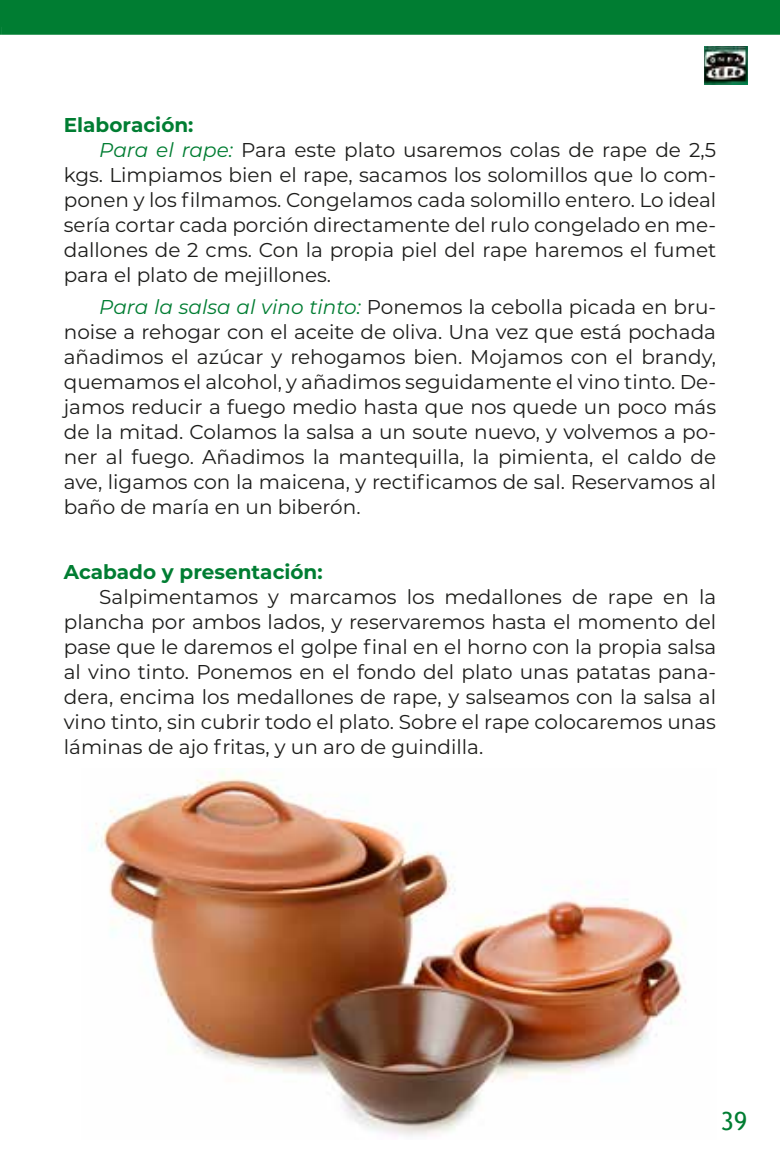
<style>
.page{position:relative;width:780px;height:1170px;background:#fff}
.page>*{position:absolute;margin:0;border:0;box-sizing:border-box;transform-origin:0 0}
.t1{font:25px "Trebuchet MS";color:#007d32}
.t2{font:20px/25px "Montserrat";color:#1d1d1b;text-align:justify}
.t3{font:700 20px "Montserrat";color:#007d32}
.s1{font-style:italic;color:#007d32}
</style>
<div class="page">
<img style="left:704px;top:46px;width:43px;height:3px">
<img style="left:704px;top:49px;width:43px;height:35px">
<div style="left:0;top:0;width:780px;height:35px;background:#007d32"></div>
<img style="left:88px;top:771px;width:598px;height:366px">
<p class="t3" style="left:64px;top:111px;width:131px">Elaboración:</p>
<p class="t2" style="left:99px;top:137px;width:618px"><span class="s1">Para el rape:</span> Para este plato usaremos colas de rape de 2,5</p>
<p class="t2" style="left:64px;top:162px;width:653px">kgs. Limpiamos bien el rape, sacamos los solomillos que lo com-</p>
<p class="t2" style="left:64px;top:187px;width:653px">ponen y los filmamos. Congelamos cada solomillo entero. Lo ideal</p>
<p class="t2" style="left:64px;top:212px;width:653px">sería cortar cada porción directamente del rulo congelado en me-</p>
<p class="t2" style="left:64px;top:237px;width:654px">dallones de 2 cms. Con la propia piel del rape haremos el fumet</p>
<p class="t2" style="left:64px;top:262px;width:269px">para el plato de mejillones.</p>
<p class="t2" style="left:64px;top:294px;width:654px;text-indent:35px"><span class="s1">Para la salsa al vino tinto:</span> Ponemos la cebolla picada en bru&shy;noise a rehogar con el aceite de oliva. Una vez que está pochada añadimos el azúcar y rehogamos bien. Mojamos con el brandy, quemamos el alcohol, y añadimos seguidamente el vino tinto. De&shy;jamos reducir a fuego medio hasta que nos quede un poco más de la mitad. Colamos la salsa a un soute nuevo, y volvemos a po&shy;ner al fuego. Añadimos la mantequilla, la pimienta, el caldo de ave, ligamos con la maicena, y rectificamos de sal. Reservamos al baño de maría en un biberón.</p>
<p class="t3" style="left:64px;top:557px;width:260px">Acabado y presentación:</p>
<p class="t2" style="left:64px;top:583px;width:654px;text-indent:35px">Salpimentamos y marcamos los medallones de rape en la plancha por ambos lados, y reservaremos hasta el momento del pase que le daremos el golpe final en el horno con la propia salsa al vino tinto. Ponemos en el fondo del plato unas patatas pana&shy;dera, encima los medallones de rape, y salseamos con la salsa al vino tinto, sin cubrir todo el plato. Sobre el rape colocaremos unas láminas de ajo fritas, y un aro de guindilla.</p>
<p class="t1" style="left:721px;top:1106px;width:28px">39</p>
</div>
